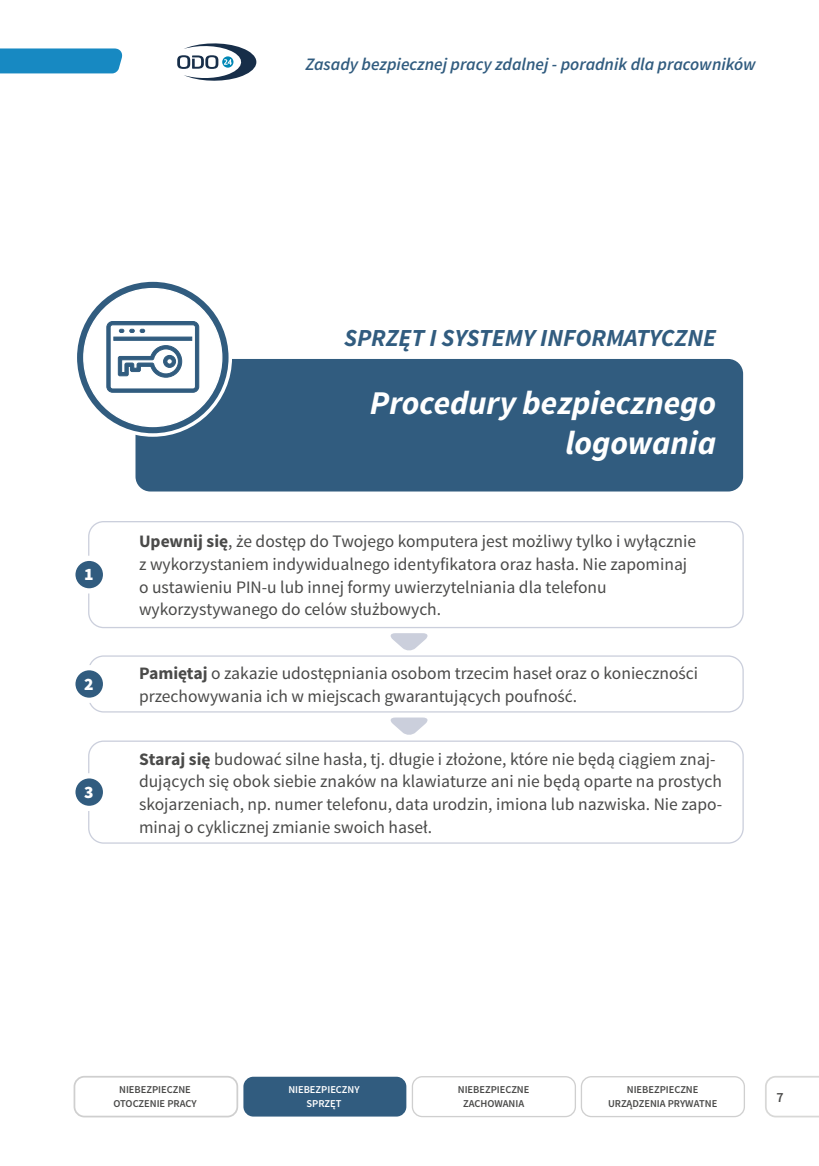
<style>
.page{position:relative;width:819px;height:1166px;background:#fff}
.page>*{position:absolute;margin:0;border:0;box-sizing:border-box;transform-origin:0 0}
.t1{font:italic 700 33.25px/39.9px "Source Sans Pro";color:#fff;text-align:right}
.t2{font:italic 700 24.5px "Source Sans Pro";color:#315c7f}
.t3{font:17.5px/22.8px "Source Sans Pro";color:#4a4a49}
.t4{font:italic 600 17.5px "Source Sans Pro";color:#315c7f}
.t5{font:900 17.5px "Source Sans Pro";color:#fff}
.t6{font:600 14px "Source Sans Pro";color:#4a4a49}
.t7{font:600 10.5px/14px "Source Sans Pro";color:#4a4a49;text-align:center}
.t8{font:600 10.5px/14px "Source Sans Pro";color:#fff;text-align:center}
.s1{font-weight:700}
</style>
<div class="page">
<div style="left:0;top:48px;width:123px;height:25px;background:#1789c2"></div>
<svg style="left:177px;top:43px;width:80px;height:38px"></svg>
<svg style="left:765px;top:1076px;width:54px;height:41px"></svg>
<div style="left:135px;top:359px;width:608px;height:132px;background:#315c7f;border-radius:15px"></div>
<svg style="left:75px;top:280px;width:155px;height:155px;fill:#315c7f"></svg>
<div style="left:74px;top:278px;width:158px;height:159px;border:4px solid #fff;border-radius:50%"></div>
<div style="left:84px;top:289px;width:138px;height:137px;background:#fff;border-radius:50%"></div>
<div style="left:88px;top:521px;width:655px;height:107px;border:1px solid #cbcfdc;border-radius:15px"></div>
<svg style="left:73px;top:558px;width:33px;height:33px"></svg>
<div style="left:70px;top:556px;width:38px;height:37px;border:5px solid #fff;border-radius:50%"></div>
<div style="left:88px;top:655px;width:655px;height:57px;border:1px solid #cbcfdc;border-radius:15px"></div>
<svg style="left:390px;top:633px;width:38px;height:18px"></svg>
<svg style="left:73px;top:668px;width:33px;height:32px"></svg>
<div style="left:70px;top:665px;width:38px;height:38px;border:5px solid #fff;border-radius:50%"></div>
<div style="left:88px;top:740px;width:655px;height:104px;border:1px solid #cbcfdc;border-radius:15px"></div>
<svg style="left:390px;top:717px;width:38px;height:18px"></svg>
<svg style="left:73px;top:776px;width:33px;height:32px"></svg>
<div style="left:70px;top:773px;width:38px;height:38px;border:5px solid #fff;border-radius:50%"></div>
<svg style="left:106px;top:321px;width:94px;height:72px"></svg>
<div style="left:74px;top:1076px;width:164px;height:41px;border:2px solid #cfcfcf;border-radius:10px"></div>
<div style="left:243px;top:1077px;width:163px;height:39px;background:#315c7f;border-radius:10px"></div>
<div style="left:412px;top:1076px;width:164px;height:41px;border:1px solid #cfcfcf;border-radius:10px"></div>
<div style="left:580px;top:1076px;width:165px;height:41px;border:1px solid #cfcfcf;border-radius:10px"></div>
<p class="t4" style="left:305px;top:54px;width:452px">Zasady bezpiecznej pracy zdalnej - poradnik dla pracowników</p>
<p class="t5" style="left:84px;top:563px;width:11px">1</p>
<p class="t5" style="left:84px;top:672px;width:11px">2</p>
<p class="t5" style="left:84px;top:780px;width:11px">3</p>
<h2 class="t2" style="left:344px;top:322px;width:373px">SPRZĘT I SYSTEMY INFORMATYCZNE</h2>
<h1 class="t1" style="left:370px;top:383px;width:347px">Procedury bezpiecznego logowania</h1>
<p class="t3" style="left:139px;top:530px;width:558px"><span class="s1">Upewnij się</span>, że dostęp do Twojego komputera jest możliwy tylko i wyłącznie z wykorzystaniem indywidualnego identyfikatora oraz hasła. Nie zapominaj o ustawieniu PIN-u lub innej formy uwierzytelniania dla telefonu wykorzystywanego do celów służbowych.</p>
<p class="t3" style="left:139px;top:662px;width:560px"><span class="s1">Pamiętaj</span> o zakazie udostępniania osobom trzecim haseł oraz o konieczności przechowywania ich w miejscach gwarantujących poufność.</p>
<p class="t3" style="left:139px;top:748px;width:584px"><span class="s1">Staraj się</span> budować silne hasła, tj. długie i złożone, które nie będą ciągiem znaj&shy;dujących się obok siebie znaków na klawiaturze ani nie będą oparte na prostych skojarzeniach, np. numer telefonu, data urodzin, imiona lub nazwiska. Nie zapo&shy;minaj o cyklicznej zmianie swoich haseł.</p>
<p class="t7" style="left:113px;top:1083px;width:85px">NIEBEZPIECZNE<br>OTOCZENIE PRACY</p>
<p class="t8" style="left:288px;top:1083px;width:73px">NIEBEZPIECZNY<br>SPRZĘT</p>
<p class="t7" style="left:458px;top:1083px;width:73px">NIEBEZPIECZNE<br>ZACHOWANIA</p>
<p class="t7" style="left:608px;top:1083px;width:111px">NIEBEZPIECZNE<br>URZĄDZENIA PRYWATNE</p>
<p class="t6" style="left:776px;top:1088px;width:9px">7</p>
</div>
